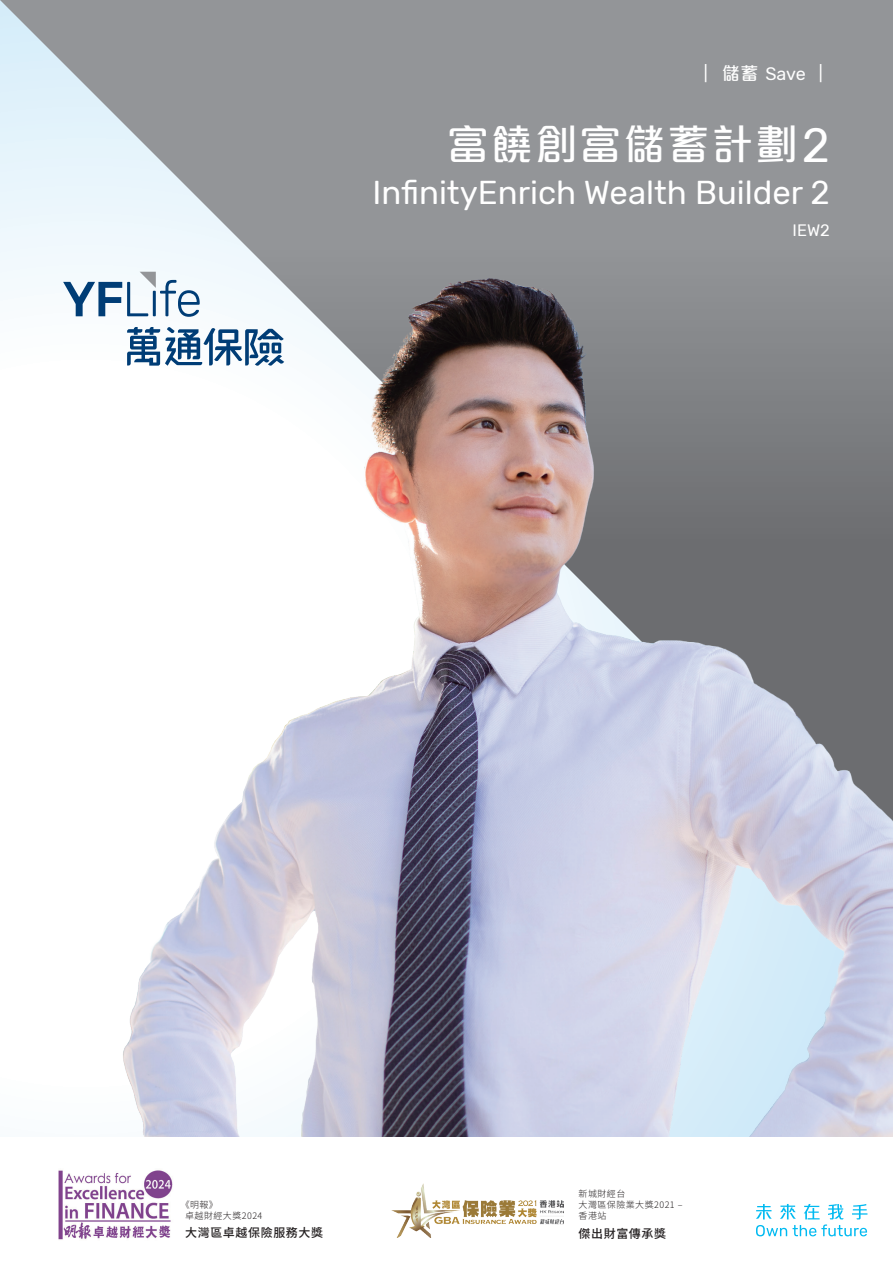
<style>
.page{position:relative;width:893px;height:1263px;background:#fff}
.page>*{position:absolute;margin:0;border:0;box-sizing:border-box;transform-origin:0 0}
.t1{font:500 42px "M Elle HK";letter-spacing:.05em;color:#fff}
.t2{font:33px "Rubik";color:#fff}
.t3{font:500 18px "M Elle HK";color:#fff}
.t4{font:16.5px "Rubik";color:#fff}
.t5{font:500 12px "Noto Sans CJ Ktc";letter-spacing:.05em;color:#231f20}
.t6{font:300 9px/10.8px "Noto Sans CJ Ktc";letter-spacing:.05em;color:#231f20}
.s1{font-family:"Rubik";font-weight:400}
.s2{font-family:"Rubik";font-weight:400;font-size:48px}
</style>
<div class="page">
<svg style="left:0;top:0;width:893px;height:213px;background:#9ea2a6"></svg>
<img style="left:0;top:213px;width:893px;height:924px">
<svg style="left:756px;top:1204px;width:111px;height:32px"></svg>
<svg style="left:127px;top:327px;width:157px;height:39px"></svg>
<svg style="left:63px;top:272px;width:137px;height:45px"></svg>
<img style="left:391px;top:1184px;width:173px;height:54px">
<img style="left:58px;top:1170px;width:115px;height:70px">
<h3 class="t3" style="left:697px;top:64px;width:134px">｜ 儲蓄 <span class="s1">Save</span> ｜</h3>
<h1 class="t1" style="left:447px;top:124px;width:384px">富饒創富儲蓄計劃<span class="s2">2</span></h1>
<h2 class="t2" style="left:373px;top:174px;width:459px">InfinityEnrich Wealth Builder 2</h2>
<h3 class="t4" style="left:792px;top:221px;width:39px">IEW2</h3>
<p class="t6" style="left:185px;top:1199px;width:79px;text-indent:-4px">《明報》<br>卓越財經大獎2024</p>
<h3 class="t5" style="left:185px;top:1226px;width:140px">大灣區卓越保險服務大獎</h3>
<p class="t6" style="left:579px;top:1189px;width:105px">新城財經台<br>大灣區保險業大獎2021 –香港站</p>
<h3 class="t5" style="left:579px;top:1226px;width:89px">傑出財富傳承獎</h3>
</div>
